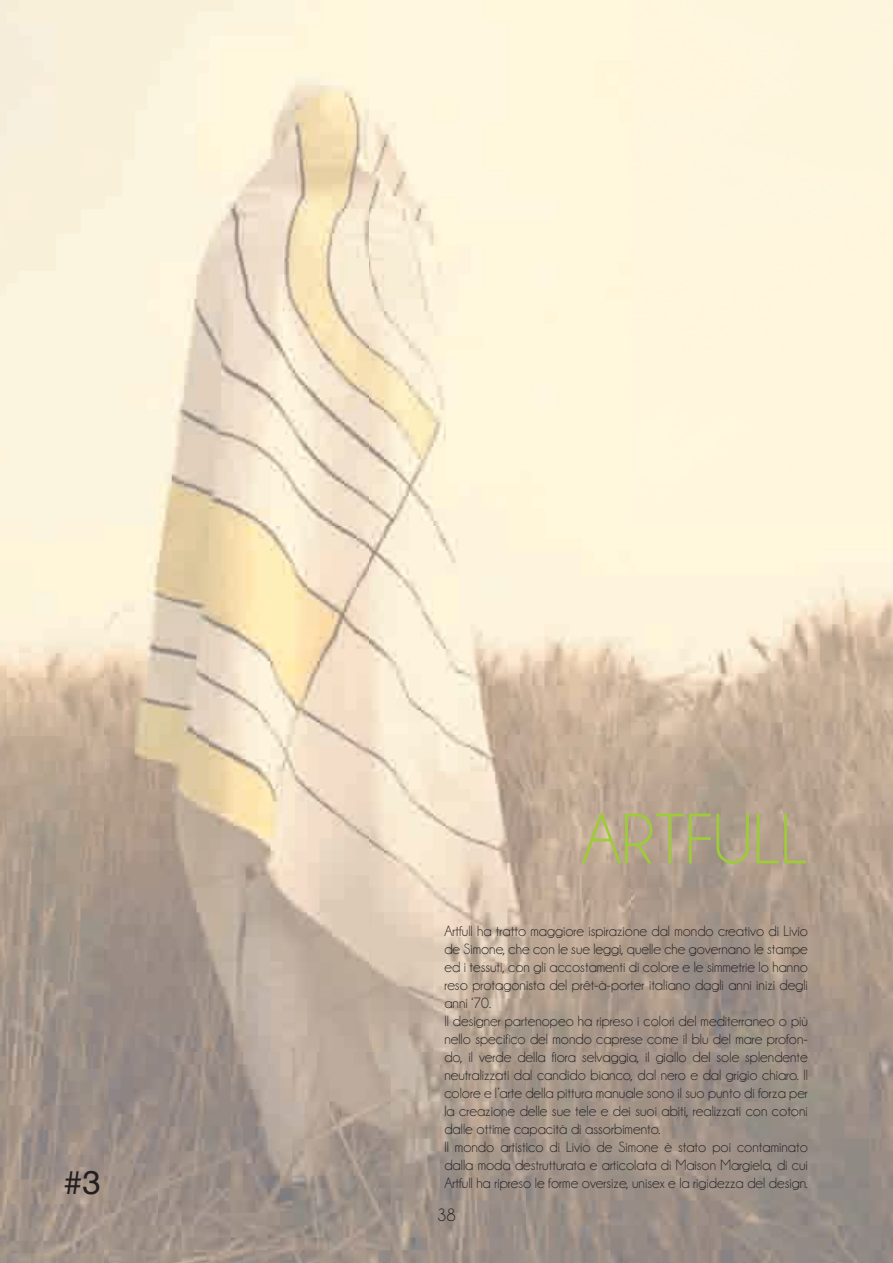
<style>
.page{position:relative;width:893px;height:1263px;background:#fff}
.page>*{position:absolute;margin:0;border:0;box-sizing:border-box;transform-origin:0 0}
.t1{font:72px "Champagne&Limousines";color:#9ecb3a}
.t2{font:33px "Helvetica";color:#231f20}
.t3{font:18px "Champagne&Limousines";color:#231f20}
.t4{font:15px/18px "Champagne&Limousines";color:#231f20}
</style>
<div class="page">
<img style="left:0;top:0;width:893px;height:1263px">
<h2 class="t2" style="left:64px;top:1163px;width:38px">#3</h2>
<h1 class="t1" style="left:582px;top:803px;width:227px">ARTFULL</h1>
<p class="t4" style="left:444px;top:922px;width:365px">Artfull ha tratto maggiore ispirazione dal mondo creativo di Livio de Simone, che con le sue leggi, quelle che governano le stampe ed i tessuti, con gli accostamenti di colore e le simmetrie lo hanno reso protagonista del prêt-à-porter italiano dagli anni inizi degli anni ‘70.<br>Il designer partenopeo ha ripreso i colori del mediterraneo o più nello specifico del mondo caprese come il blu del mare profon&shy;do, il verde della flora selvaggia, il giallo del sole splendente neutralizzati dal candido bianco, dal nero e dal grigio chiaro. Il colore e l’arte della pittura manuale sono il suo punto di forza per la creazione delle sue tele e dei suoi abiti, realizzati con cotoni dalle ottime capacità di assorbimento.<br>Il mondo artistico di Livio de Simone è stato poi contaminato dalla moda destrutturata e articolata di Maison Margiela, di cui Artfull ha ripreso le forme oversize, unisex e la rigidezza del design.</p>
<p class="t3" style="left:437px;top:1206px;width:20px">38</p>
</div>
